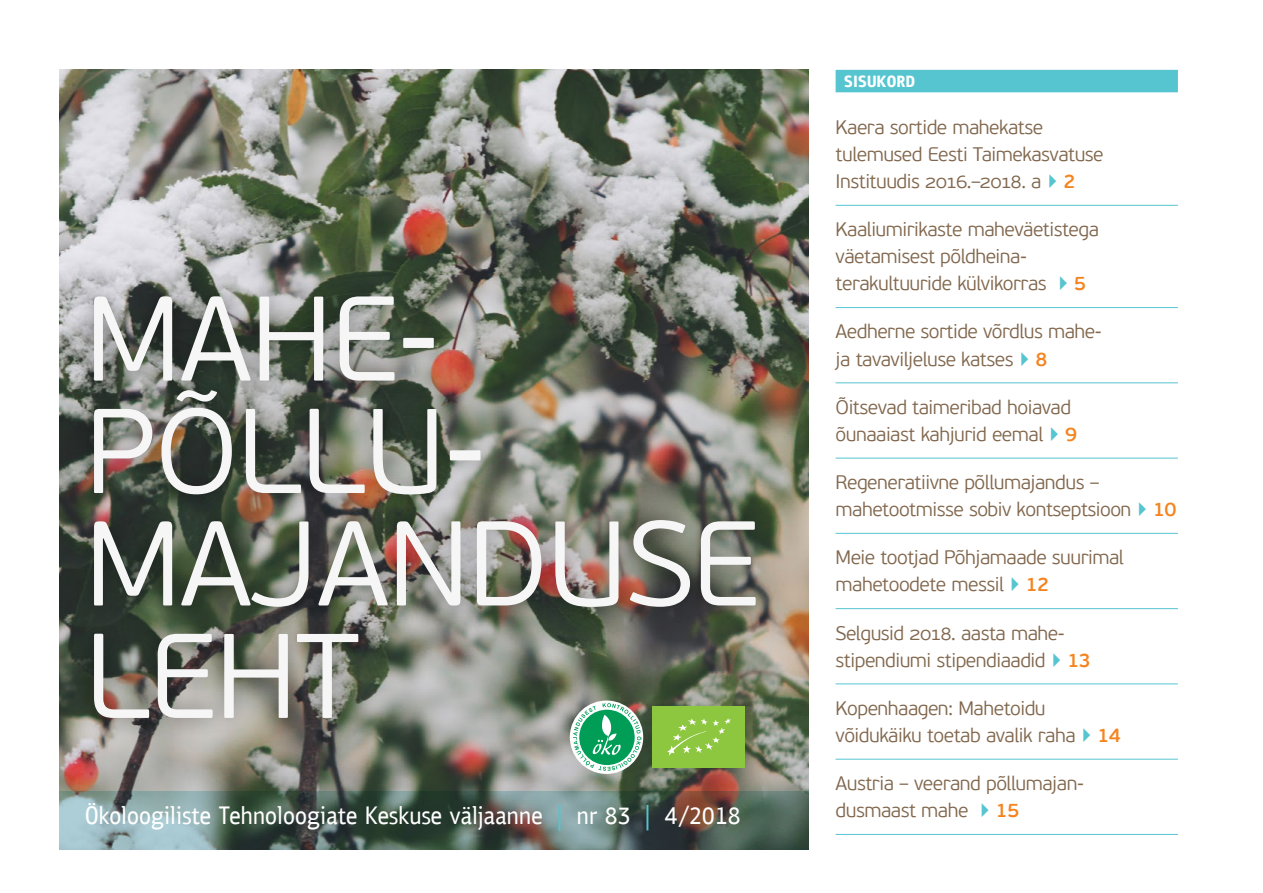
<style>
.page{position:relative;width:1263px;height:893px;background:#fff}
.page>*{position:absolute;margin:0;border:0;box-sizing:border-box;transform-origin:0 0}
.t1{font:300 120px/112.5px "PF Beau Sans Pro";letter-spacing:-.015em;color:#f6f6f6}
.t2{font:25.5px "PF Bulletin Sans Pro";color:#fff}
.t3{font:300 19.5px/27px "PF Beau Sans Pro";letter-spacing:-.025em;color:#81674d}
.s1{color:#56c5d0}
.s2{font-weight:600;color:#f5841f}
</style>
<div class="page">
<img style="left:59px;top:70px;width:750px;height:721px">
<div style="left:74px;top:278px;width:699px;height:459px;background:#000;opacity:.35"></div>
<div style="left:836px;top:70px;width:342px;height:22px;background:#56c5d0"></div>
<svg style="left:59px;top:791px;width:750px;height:58px;background:#5b6e68"></svg>
<hr style="left:836px;top:205px;width:342px;height:1px;background:#56c5d0">
<hr style="left:836px;top:307px;width:342px;height:1px;background:#56c5d0">
<hr style="left:836px;top:382px;width:342px;height:1px;background:#56c5d0">
<hr style="left:836px;top:458px;width:342px;height:1px;background:#56c5d0">
<hr style="left:836px;top:533px;width:342px;height:1px;background:#56c5d0">
<hr style="left:836px;top:608px;width:342px;height:1px;background:#56c5d0">
<hr style="left:836px;top:683px;width:342px;height:1px;background:#56c5d0">
<hr style="left:836px;top:759px;width:342px;height:1px;background:#56c5d0">
<hr style="left:836px;top:834px;width:342px;height:1px;background:#56c5d0">
<div style="left:652px;top:706px;width:92px;height:62px;background:#8dc63f"></div>
<svg style="left:667px;top:718px;width:64px;height:38px"></svg>
<svg style="left:570px;top:700px;width:73px;height:74px"></svg>
<svg style="left:86px;top:803px;width:24px;height:21px"></svg>
<svg style="left:152px;top:806px;width:16px;height:23px"></svg>
<svg style="left:177px;top:806px;width:3px;height:18px"></svg>
<svg style="left:201px;top:811px;width:9px;height:13px"></svg>
<svg style="left:219px;top:806px;width:32px;height:18px"></svg>
<svg style="left:308px;top:806px;width:29px;height:23px"></svg>
<svg style="left:347px;top:811px;width:10px;height:13px"></svg>
<svg style="left:367px;top:806px;width:21px;height:18px"></svg>
<svg style="left:400px;top:806px;width:9px;height:18px"></svg>
<svg style="left:432px;top:811px;width:9px;height:13px"></svg>
<svg style="left:462px;top:807px;width:10px;height:17px"></svg>
<svg style="left:478px;top:806px;width:28px;height:24px"></svg>
<svg style="left:532px;top:811px;width:10px;height:13px"></svg>
<svg style="left:559px;top:805px;width:2px;height:25px"></svg>
<svg style="left:647px;top:805px;width:1px;height:25px"></svg>
<svg style="left:578px;top:807px;width:51px;height:17px"></svg>
<svg style="left:665px;top:806px;width:75px;height:21px;background:#624b3c"></svg>
<h1 class="t1" style="left:85px;top:285px;width:676px">MAHE-<br>PÕLLU-<br>MAJANDUSE<br>LEHT</h1>
<h2 class="t2" style="left:109px;top:801px;width:92px">□●□□ ● ▲▼</h2>
<h2 class="t2" style="left:253px;top:801px;width:94px">■□●□□ ▼</h2>
<h2 class="t2" style="left:389px;top:801px;width:144px">▲◆▲ ❖● ■■</h2>
<p class="t3" style="left:836px;top:114px;width:269px">Kaera sortide mahekatse tulemused Eesti Taimekasvatuse<br>Instituudis 2016.–2018. a <span class="s1">▶</span> <span class="s2">2</span></p>
<p class="t3" style="left:836px;top:216px;width:265px">Kaaliumirikaste maheväetistega väetamisest põldheina&shy;terakultuuride külvikorras <span class="s1">▶</span> <span class="s2">5</span></p>
<p class="t3" style="left:836px;top:319px;width:268px">Aedherne sortide võrdlus mahe&shy;ja tavaviljeluse katses <span class="s1">▶</span> <span class="s2">8</span></p>
<p class="t3" style="left:836px;top:394px;width:243px">Õitsevad taimeribad hoiavad õunaaiast kahjurid eemal <span class="s1">▶</span> <span class="s2">9</span></p>
<p class="t3" style="left:836px;top:469px;width:343px">Regeneratiivne põllumajandus – mahetootmisse sobiv kontseptsioon <span class="s1">▶</span> <span class="s2">10</span></p>
<p class="t3" style="left:836px;top:544px;width:290px">Meie tootjad Põhjamaade suurimal mahetoodete messil <span class="s1">▶</span> <span class="s2">12</span></p>
<p class="t3" style="left:836px;top:620px;width:257px">Selgusid 2018. aasta mahe&shy;stipendiumi stipendiaadid <span class="s1">▶</span> <span class="s2">13</span></p>
<p class="t3" style="left:836px;top:695px;width:287px">Kopenhaagen: Mahetoidu võidukäiku toetab avalik raha <span class="s1">▶</span> <span class="s2">14</span></p>
<p class="t3" style="left:836px;top:770px;width:250px">Austria – veerand põllumajan&shy;dusmaast mahe <span class="s1">▶</span> <span class="s2">15</span></p>
</div>
